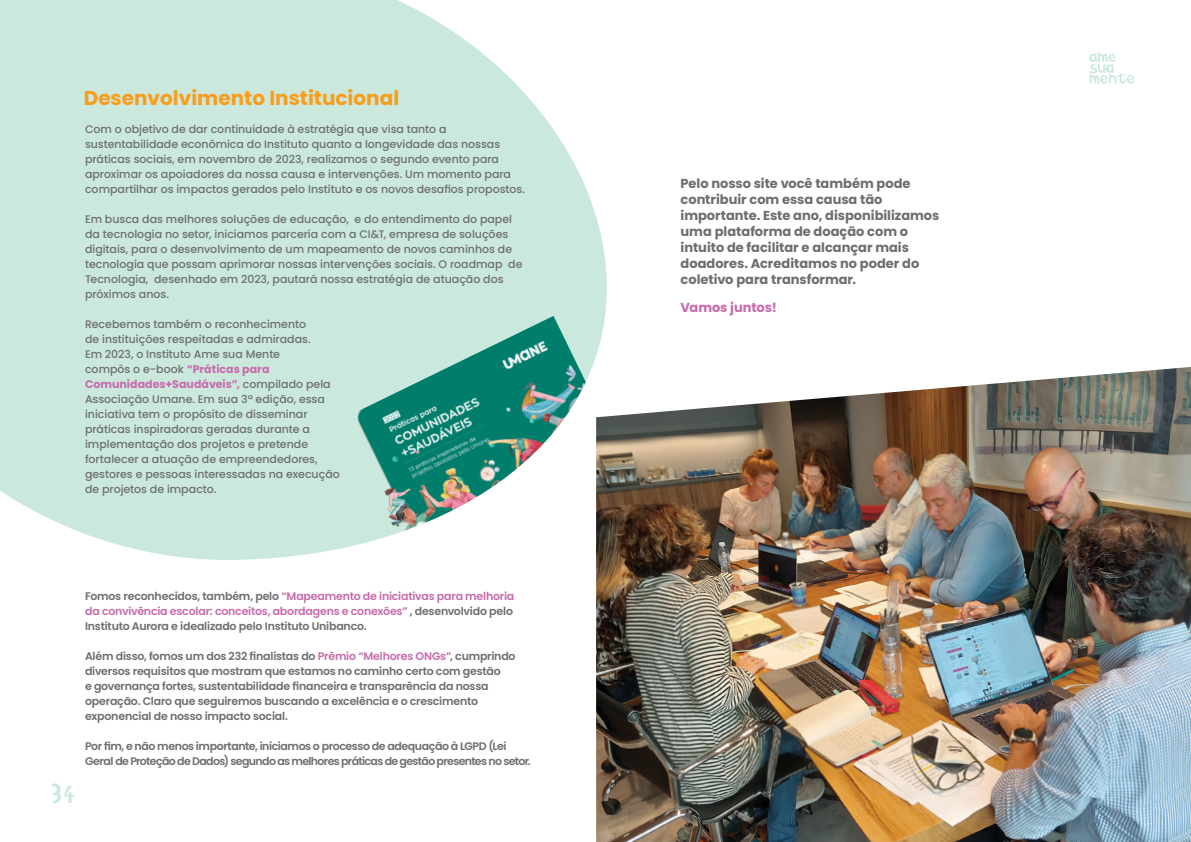
<style>
.page{position:relative;width:1191px;height:842px;background:#fff}
.page>*{position:absolute;margin:0;border:0;box-sizing:border-box;transform-origin:0 0}
.t1{font:24px "Ame Sua Mente";color:#cbe8dd}
.t2{font:700 20px "Poppins";color:#f99d1c}
.t3{font:700 13px/16px "Poppins";color:#6d6e71}
.t4{font:700 13px "Poppins";letter-spacing:-.005em;color:#c76bab}
.t5{font:500 11px/15px "Poppins";letter-spacing:-.005em;color:#6d6e71}
.t6{font:600 11px/15px "Poppins";letter-spacing:-.02em;color:#6d6e71;text-align:justify}
.t7{font:600 11px/15px "Poppins";letter-spacing:-.055em;color:#6d6e71}
.s1{font-weight:700;color:#c76bab}
.s2{color:#c76bab}
</style>
<div class="page">
<svg style="left:0;top:0;width:607px;height:560px;background:#d1eae1"></svg>
<img style="left:341px;top:316px;width:245px;height:217px">
<img style="left:596px;top:367px;width:595px;height:475px">
<div style="left:0;top:0;width:202px;height:121px;background:#cbe8dd"></div>
<svg style="left:1089px;top:52px;width:45px;height:32px"></svg>
<h2 class="t2" style="left:84px;top:86px;width:317px">Desenvolvimento Institucional</h2>
<p class="t5" style="left:85px;top:122px;width:441px">Com o objetivo de dar continuidade à estratégia que visa tanto a sustentabilidade econômica do Instituto quanto a longevidade das nossas práticas sociais, em novembro de 2023, realizamos o segundo evento para aproximar os apoiadores da nossa causa e intervenções. Um momento para compartilhar os impactos gerados pelo Instituto e os novos desafios propostos.</p>
<p class="t5" style="left:85px;top:212px;width:439px">Em busca das melhores soluções de educação, e do entendimento do papel da tecnologia no setor, iniciamos parceria com a CI&amp;T, empresa de soluções digitais, para o desenvolvimento de um mapeamento de novos caminhos de tecnologia que possam aprimorar nossas intervenções sociais. O roadmap de Tecnologia, desenhado em 2023, pautará nossa estratégia de atuação dos próximos anos.</p>
<p class="t5" style="left:85px;top:317px;width:256px">Recebemos também o reconhecimento<br>de instituições respeitadas e admiradas.<br>Em 2023, o Instituto Ame sua Mente<br>compôs o e-book <span class="s1">“Práticas para Comunidades+Saudáveis”,</span> compilado pela Associação Umane. Em sua 3ª edição, essa iniciativa tem o propósito de disseminar práticas inspiradoras geradas durante a implementação dos projetos e pretende fortalecer a atuação de empreendedores, gestores e pessoas interessadas na execução de projetos de impacto.</p>
<h1 class="t1" style="left:52px;top:784px;width:25px">34</h1>
<p class="t6" style="left:85px;top:589px;width:431px">Fomos reconhecidos, também, pelo <span class="s2">“Mapeamento de iniciativas para melhoria da convivência escolar: conceitos, abordagens e conexões”</span> , desenvolvido pelo Instituto Aurora e idealizado pelo Instituto Unibanco.</p>
<p class="t6" style="left:85px;top:649px;width:432px;text-align:left">Além disso, fomos um dos 232 finalistas do <span class="s2">Prêmio “Melhores ONGs”</span>, cumprindo diversos requisitos que mostram que estamos no caminho certo com gestão<br>e governança fortes, sustentabilidade financeira e transparência da nossa operação. Claro que seguiremos buscando a excelência e o crescimento exponencial de nosso impacto social.</p>
<p class="t7" style="left:85px;top:739px;width:447px">Por fim, e não menos importante, iniciamos o processo de adequação à LGPD (Lei<br>Geral de Proteção de Dados) segundo as melhores práticas de gestão presentes no setor.</p>
<p class="t3" style="left:680px;top:175px;width:260px">Pelo nosso site você também pode contribuir com essa causa tão importante. Este ano, disponibilizamos uma plataforma de doação com o intuito de facilitar e alcançar mais doadores. Acreditamos no poder do coletivo para transformar.</p>
<p class="t4" style="left:680px;top:300px;width:98px">Vamos juntos!</p>
</div>
